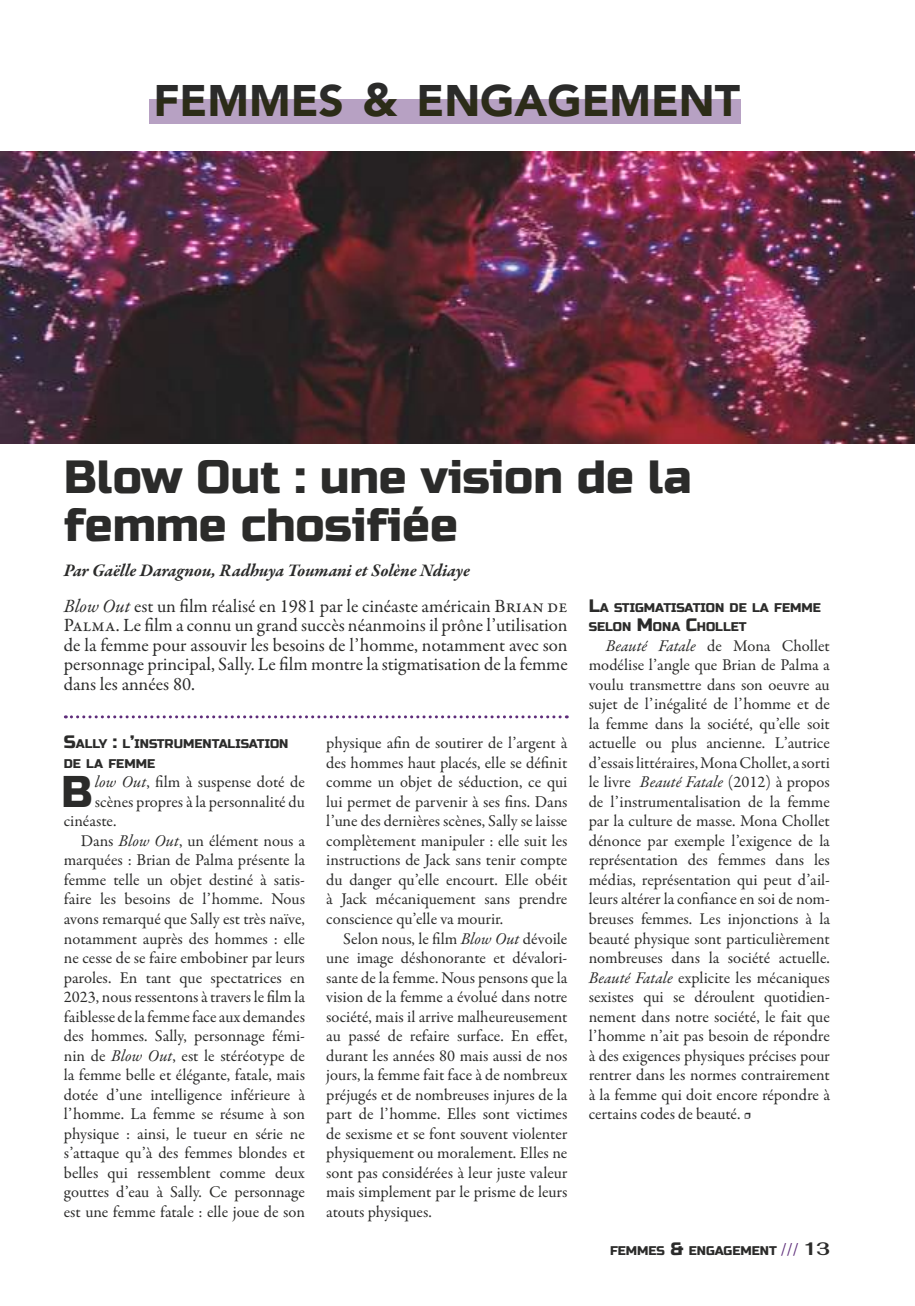
<style>
.page{position:relative;width:915px;height:1306px;background:#fff}
.page>*{position:absolute;margin:0;border:0;box-sizing:border-box;transform-origin:0 0}
.t1{font:46.5px/48px "Russo One";color:#2b2b2a}
.t2{font:44.4px "Russo One";color:#2b2b2a}
.t3{font:900 44.1px "Avenir";color:#2b2b2a}
.t4{font:18.75px/19.5px "Garamond Premr Pro";color:#2b2b2a;text-align:justify}
.t5{font:italic 700 18px "Garamond Premr Pro";color:#2b2b2a}
.t6{font:16.5px/19.5px "Garamond Premr Pro";letter-spacing:.005em;color:#2b2b2a;text-align:justify}
.t7{font:12.6px/19.5px "Russo One";color:#2b2b2a}
.s1{font-size:46.5px}
.s2{font-style:italic}
.s3{font-size:18px}
.s4{font-family:"Minion Pro"}
.s5{font-family:"Minion Pro";font-size:18px;color:#5e2d7a}
.s6{font-family:"Fahkwang";font-weight:700;font-size:18px}
</style>
<div class="page">
<div style="left:149px;top:100px;width:591px;height:24px;background:#b7a1c3"></div>
<img style="left:0;top:152px;width:914px;height:291px">
<svg style="left:65px;top:715px;width:502px;height:3px"></svg>
<h3 class="t3" style="left:153px;top:63px;width:32px">FEMMES</h3>
<h3 class="t3" style="left:362px;top:63px;width:87px"><span class="s1">&amp;</span> ENGAGEMENT</h3>
<h1 class="t1" style="left:64px;top:453px;width:629px">Blow Out : une vision de la femme chosifiée</h1>
<p class="t5" style="left:64px;top:559px;width:407px">Par Gaëlle Daragnou, Radhuya Toumani et Solène Ndiaye</p>
<p class="t4" style="left:64px;top:596px;width:505px"><span class="s2">Blow Out</span> est un film réalisé en 1981 par le cinéaste américain Brian de Palma. Le film a connu un grand succès néanmoins il prône l’utilisation de la femme pour assouvir les besoins de l’homme, notamment avec son personnage principal, Sally. Le film montre la stigmatisation de la femme dans les années 80.</p>
<p class="t7" style="left:588px;top:598px;width:233px"><span class="s3">L</span>A STIGMATISATION DE LA FEMME<br>SELON <span class="s3">M</span> ONA <span class="s3">C</span>HOLLET</p>
<p class="t6" style="left:588px;top:636px;width:243px;text-indent:17px"><span class="s2">Beauté Fatale</span> de Mona Chollet modélise l’angle que Brian de Palma a voulu transmettre dans son oeuvre au sujet de l’inégalité de l’homme et de la femme dans la société, qu’elle soit actuelle ou plus ancienne. L’autrice d’essais littéraires, Mona Chollet, a sorti le livre <span class="s2">Beauté Fatale</span> (2012) à propos de l’instrumentalisation de la femme par la culture de masse. Mona Chollet dénonce par exemple l’exigence de la représentation des femmes dans les médias, représentation qui peut d’ail&shy;leurs altérer la confiance en soi de nom&shy;breuses femmes. Les injonctions à la beauté physique sont particulièrement nombreuses dans la société actuelle.<br><span class="s2">Beauté Fatale</span> explicite les mécaniques sexistes qui se déroulent quotidien&shy;nement dans notre société, le fait que l’homme n’ait pas besoin de répondre à des exigences physiques précises pour rentrer dans les normes contrairement à la femme qui doit encore répondre à certains codes de beauté. <span class="s4">•</span></p>
<p class="t7" style="left:64px;top:734px;width:226px"><span class="s3">S</span>ALLY <span class="s3">:</span> L<span class="s3">’</span>INSTRUMENTALISATION<br>DE LA FEMME</p>
<h2 class="t2" style="left:61px;top:765px;width:33px">B</h2>
<p class="t6" style="left:95px;top:773px;width:211px"><span class="s2">low Out</span>, film à suspense doté de</p>
<p class="t6" style="left:326px;top:734px;width:242px">physique afin de soutirer de l’argent à des hommes haut placés, elle se définit comme un objet de séduction, ce qui lui permet de parvenir à ses fins. Dans l’une des dernières scènes, Sally se laisse complètement manipuler : elle suit les instructions de Jack sans tenir compte du danger qu’elle encourt. Elle obéit à Jack mécaniquement sans prendre conscience qu’elle va mourir.</p>
<p class="t6" style="left:326px;top:929px;width:243px;text-indent:17px">Selon nous, le film <span class="s2">Blow Out</span> dévoile une image déshonorante et dévalori&shy;sante de la femme. Nous pensons que la vision de la femme a évolué dans notre société, mais il arrive malheureusement au passé de refaire surface. En effet, durant les années 80 mais aussi de nos jours, la femme fait face à de nombreux préjugés et de nombreuses injures de la part de l’homme. Elles sont victimes de sexisme et se font souvent violenter physiquement ou moralement. Elles ne sont pas considérées à leur juste valeur mais simplement par le prisme de leurs atouts physiques.</p>
<p class="t6" style="left:95px;top:792px;width:211px">scènes propres à la personnalité du</p>
<p class="t6" style="left:64px;top:812px;width:54px">cinéaste.</p>
<p class="t6" style="left:81px;top:831px;width:225px">Dans <span class="s2">Blow Out</span>, un élément nous a</p>
<p class="t6" style="left:64px;top:851px;width:243px">marquées : Brian de Palma présente la</p>
<p class="t6" style="left:64px;top:870px;width:242px">femme telle un objet destiné à satis-</p>
<p class="t6" style="left:64px;top:890px;width:242px">faire les besoins de l’homme. Nous</p>
<p class="t6" style="left:64px;top:909px;width:242px">avons remarqué que Sally est très naïve,</p>
<p class="t6" style="left:64px;top:929px;width:242px">notamment auprès des hommes : elle</p>
<p class="t6" style="left:64px;top:948px;width:242px">ne cesse de se faire embobiner par leurs</p>
<p class="t6" style="left:64px;top:968px;width:242px">paroles. En tant que spectatrices en</p>
<p class="t6" style="left:64px;top:987px;width:242px">2023, nous ressentons à travers le film la</p>
<p class="t6" style="left:64px;top:1007px;width:242px">faiblesse de la femme face aux demandes</p>
<p class="t6" style="left:64px;top:1026px;width:242px">des hommes. Sally, personnage fémi-</p>
<p class="t6" style="left:64px;top:1046px;width:242px">nin de <span class="s2">Blow Out</span>, est le stéréotype de</p>
<p class="t6" style="left:64px;top:1065px;width:242px">la femme belle et élégante, fatale, mais</p>
<p class="t6" style="left:64px;top:1085px;width:242px">dotée d’une intelligence inférieure à</p>
<p class="t6" style="left:64px;top:1104px;width:242px">l’homme. La femme se résume à son</p>
<p class="t6" style="left:64px;top:1124px;width:242px">physique : ainsi, le tueur en série ne</p>
<p class="t6" style="left:64px;top:1143px;width:242px">s’attaque qu’à des femmes blondes et</p>
<p class="t6" style="left:64px;top:1163px;width:242px">belles qui ressemblent comme deux</p>
<p class="t6" style="left:64px;top:1182px;width:242px">gouttes d’eau à Sally. Ce personnage</p>
<p class="t6" style="left:64px;top:1202px;width:242px">est une femme fatale : elle joue de son</p>
<p class="t7" style="left:610px;top:1241px;width:221px">FEMMES <span class="s3">&amp;</span> ENGAGEMENT <span class="s5">///</span> <span class="s6">13</span></p>
</div>
